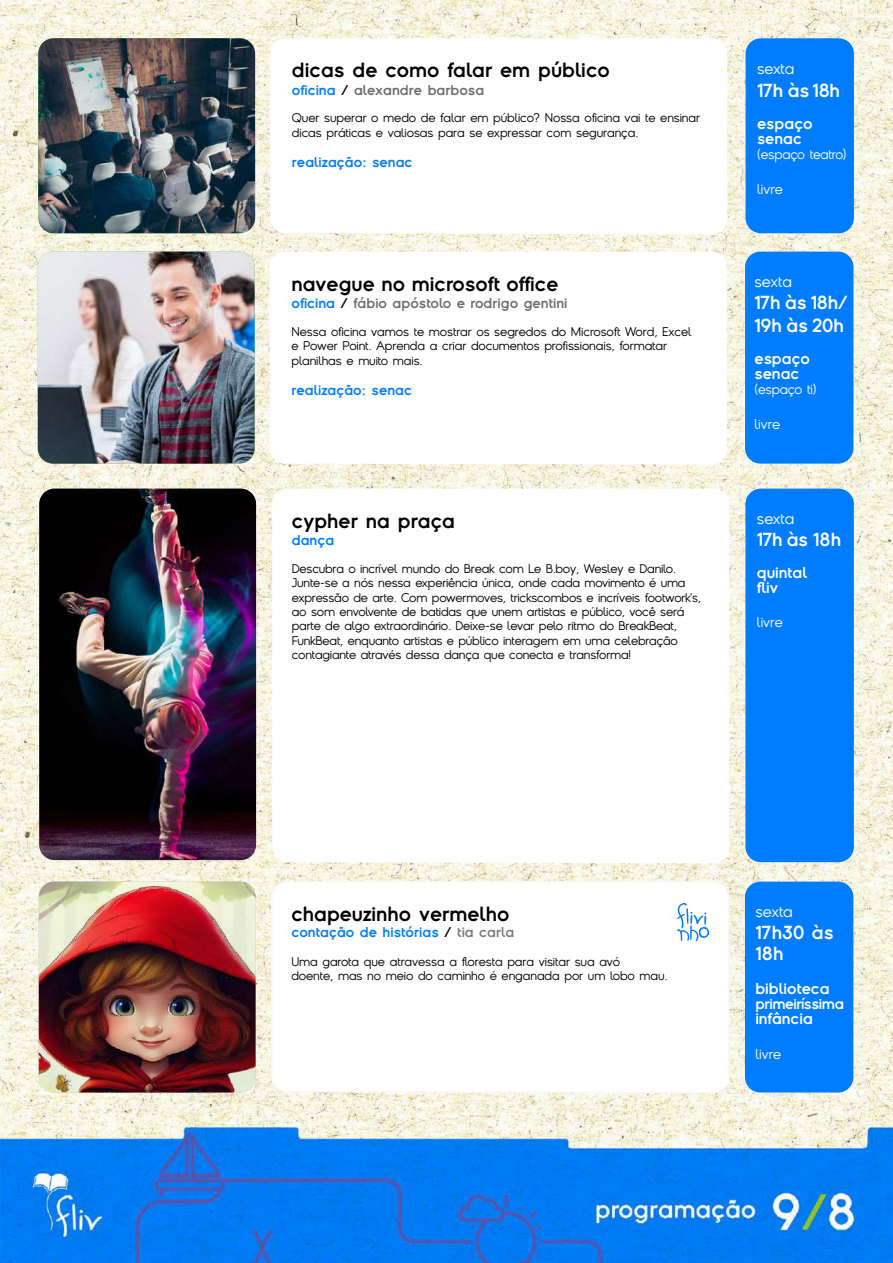
<style>
.page{position:relative;width:893px;height:1263px;background:#fff}
.page>*{position:absolute;margin:0;border:0;box-sizing:border-box;transform-origin:0 0}
.t1{font:700 19.5px "Sklow";color:#000}
.t2{font:700 18px/23.4px "Sklow";letter-spacing:-.02em;color:#fff}
.t3{font:700 18px/21.9px "Sklow";color:#fff}
.t4{font:700 15px/15px "Sklow";color:#fff}
.t5{font:15px "Sklow";letter-spacing:-.01em;color:#fff}
.t6{font:700 14.25px "Sklow";letter-spacing:-.025em;color:#fff}
.t7{font:700 13.5px "Sklow";color:#007dff}
.t8{font:700 13.5px "Sklow";color:#706f6f}
.t9{font:13.5px "Sklow";color:#fff}
.t10{font:13.05px "Sklow";letter-spacing:-.02em;color:#fff}
.t11{font:12px/14.4px "Sklow";letter-spacing:-.02em;color:#000}
.s1{color:#007dff}
.s2{color:#000}
.s3{color:#7c7b7b}
</style>
<div class="page">
<img style="left:0;top:0;width:893px;height:1263px">
<img style="left:39px;top:489px;width:217px;height:371px">
<div style="left:745px;top:489px;width:109px;height:373px;background:#007dff;border-radius:15px"></div>
<svg style="left:272px;top:489px;width:457px;height:374px"></svg>
<img style="left:38px;top:38px;width:217px;height:195px">
<div style="left:745px;top:38px;width:109px;height:195px;background:#007dff;border-radius:15px"></div>
<svg style="left:270px;top:38px;width:457px;height:196px"></svg>
<img style="left:38px;top:252px;width:217px;height:212px">
<div style="left:745px;top:252px;width:108px;height:212px;background:#007dff;border-radius:15px"></div>
<svg style="left:270px;top:252px;width:457px;height:213px"></svg>
<img style="left:39px;top:882px;width:217px;height:210px">
<div style="left:745px;top:882px;width:108px;height:210px;background:#007dff;border-radius:15px"></div>
<svg style="left:270px;top:880px;width:460px;height:214px"></svg>
<svg style="left:677px;top:903px;width:33px;height:38px"></svg>
<h1 class="t1" style="left:292px;top:57px;width:319px">dicas de como falar em público</h1>
<p class="t8" style="left:292px;top:81px;width:194px"><span class="s1">oficina</span> <span class="s2">/</span> alexandre barbosa</p>
<p class="t11" style="left:292px;top:110px;width:410px">Quer superar o medo de falar em público? Nossa oficina vai te ensinar dicas práticas e valiosas para se expressar com segurança.</p>
<p class="t7" style="left:292px;top:154px;width:122px">realização: senac</p>
<h1 class="t1" style="left:291px;top:271px;width:269px">navegue no microsoft office</h1>
<p class="t8" style="left:291px;top:295px;width:277px"><span class="s1">oficina</span> <span class="s2">/</span> fábio apóstolo e rodrigo gentini</p>
<p class="t11" style="left:291px;top:324px;width:402px">Nessa oficina vamos te mostrar os segredos do Microsoft Word, Excel e Power Point. Aprenda a criar documentos profissionais, formatar planilhas e muito mais.</p>
<p class="t7" style="left:291px;top:381px;width:122px">realização: senac</p>
<h1 class="t1" style="left:292px;top:508px;width:165px">cypher na praça</h1>
<p class="t7" style="left:292px;top:532px;width:44px">dança</p>
<p class="t11" style="left:292px;top:561px;width:411px">Descubra o incrível mundo do Break com Le B.boy, Wesley e Danilo.<br>Junte-se a nós nessa experiência única, onde cada movimento é uma expressão de arte. Com powermoves, trickscombos e incríveis footwork's, ao som envolvente de batidas que unem artistas e público, você será parte de algo extraordinário. Deixe-se levar pelo ritmo do BreakBeat, FunkBeat, enquanto artistas e público interagem em uma celebração contagiante através dessa dança que conecta e transforma!</p>
<p class="t5" style="left:757px;top:58px;width:39px">sexta</p>
<h2 class="t2" style="left:757px;top:78px;width:85px">17h às 18h</h2>
<p class="t4" style="left:757px;top:116px;width:57px">espaço senac</p>
<p class="t10" style="left:757px;top:146px;width:91px">(espaço teatro)</p>
<p class="t9" style="left:757px;top:179px;width:27px">livre</p>
<p class="t5" style="left:754px;top:271px;width:39px">sexta</p>
<h2 class="t2" style="left:754px;top:290px;width:95px">17h às 18h/<br>19h às 20h</h2>
<p class="t4" style="left:754px;top:351px;width:57px">espaço senac</p>
<p class="t10" style="left:754px;top:380px;width:64px">(espaço ti)</p>
<p class="t9" style="left:754px;top:414px;width:27px">livre</p>
<p class="t5" style="left:757px;top:508px;width:39px">sexta</p>
<h2 class="t2" style="left:757px;top:527px;width:86px">17h às 18h</h2>
<p class="t4" style="left:757px;top:564px;width:52px">quintal fliv</p>
<p class="t9" style="left:757px;top:613px;width:27px">livre</p>
<h1 class="t1" style="left:291px;top:901px;width:219px">chapeuzinho vermelho</h1>
<p class="t7" style="left:291px;top:923px;width:225px">contação de histórias <span class="s2">/</span> <span class="s3">tia carla</span></p>
<p class="t11" style="left:291px;top:954px;width:378px">Uma garota que atravessa a floresta para visitar sua avó<br>doente, mas no meio do caminho é enganada por um lobo mau.</p>
<p class="t5" style="left:755px;top:901px;width:39px">sexta</p>
<h2 class="t3" style="left:755px;top:920px;width:80px">17h30 às<br>18h</h2>
<p class="t4" style="left:755px;top:981px;width:76px">biblioteca</p>
<p class="t6" style="left:755px;top:995px;width:90px">primeiríssima</p>
<p class="t4" style="left:755px;top:1011px;width:59px">infância</p>
<p class="t9" style="left:755px;top:1044px;width:27px">livre</p>
</div>
